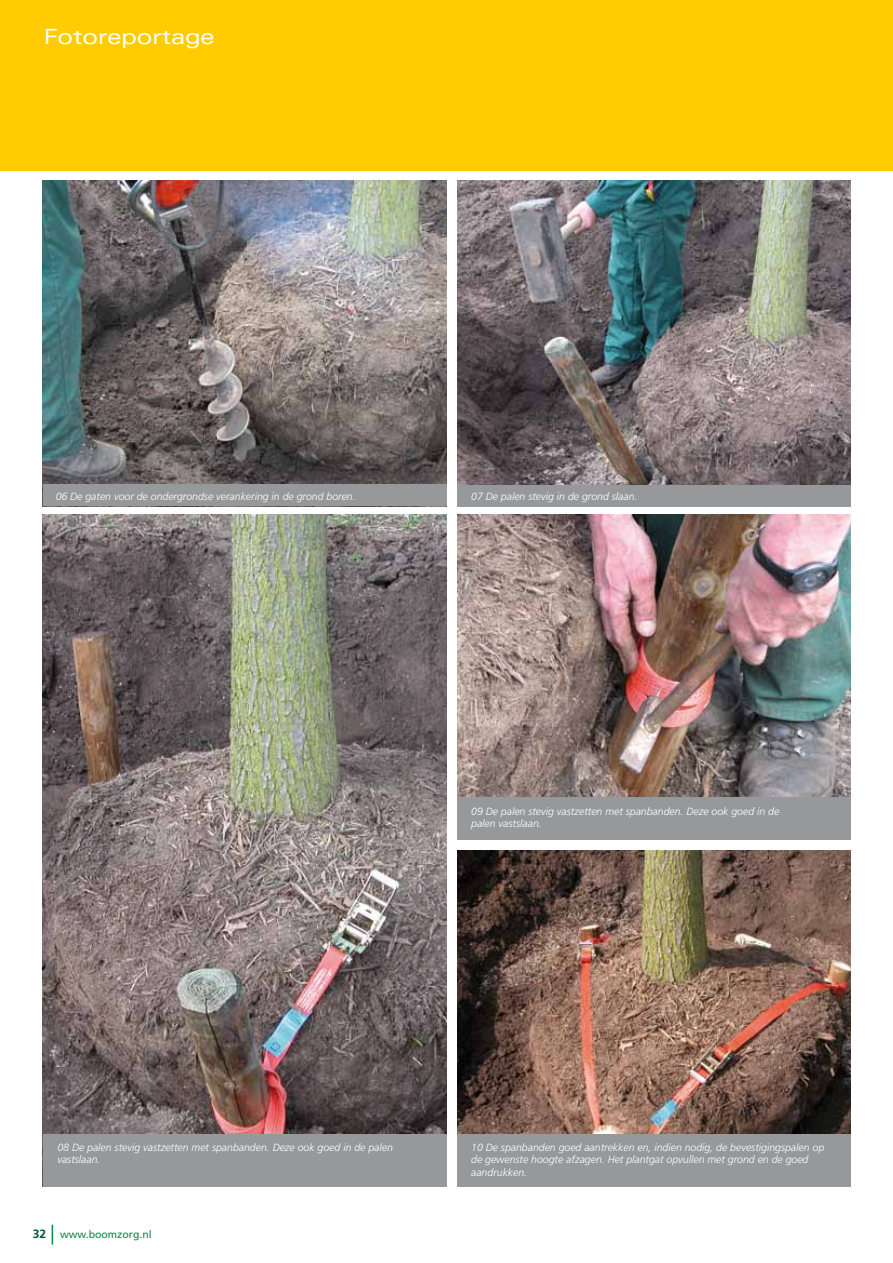
<style>
.page{position:relative;width:893px;height:1263px;background:#fff}
.page>*{position:absolute;margin:0;border:0;box-sizing:border-box;transform-origin:0 0}
.t1{font:expanded 21px "Univers";color:#fff}
.t2{font:italic 300 10.5px/12.6px "Frutiger";color:#fff}
.t3{font:10.5px "Frutiger";color:#008b45}
.s1{font-weight:700;font-size:12px;color:#00523c}
</style>
<div class="page">
<svg style="left:52px;top:1225px;width:1px;height:19px"></svg>
<div style="left:0;top:0;width:893px;height:171px;background:#fecc00"></div>
<img style="left:43px;top:181px;width:403px;height:304px">
<img style="left:457px;top:181px;width:393px;height:305px">
<img style="left:43px;top:514px;width:403px;height:620px">
<img style="left:457px;top:514px;width:393px;height:283px">
<img style="left:457px;top:850px;width:393px;height:284px">
<div style="left:43px;top:485px;width:403px;height:21px;background:#97989a"></div>
<div style="left:457px;top:486px;width:394px;height:21px;background:#97989a"></div>
<div style="left:457px;top:797px;width:393px;height:43px;background:#97989a"></div>
<div style="left:43px;top:1134px;width:403px;height:52px;background:#97989a"></div>
<div style="left:457px;top:1134px;width:393px;height:52px;background:#97989a"></div>
<h1 class="t1" style="left:44px;top:24px;width:172px">Fotoreportage</h1>
<p class="t2" style="left:56px;top:490px;width:301px">06 De gaten voor de ondergrondse verankering in de grond boren.</p>
<p class="t2" style="left:471px;top:490px;width:168px">07 De palen stevig in de grond slaan.</p>
<p class="t2" style="left:471px;top:805px;width:310px">09 De palen stevig vastzetten met spanbanden. Deze ook goed in de palen vastslaan.</p>
<p class="t2" style="left:57px;top:1140px;width:337px">08 De palen stevig vastzetten met spanbanden. Deze ook goed in de palen vastslaan.</p>
<p class="t2" style="left:471px;top:1140px;width:355px">10 De spanbanden goed aantrekken en, indien nodig, de bevestigingspalen op de gewenste hoogte afzagen. Het plantgat opvullen met grond en de goed aandrukken.</p>
<p class="t3" style="left:33px;top:1228px;width:120px"><span class="s1">32</span> www.boomzorg.nl</p>
</div>
